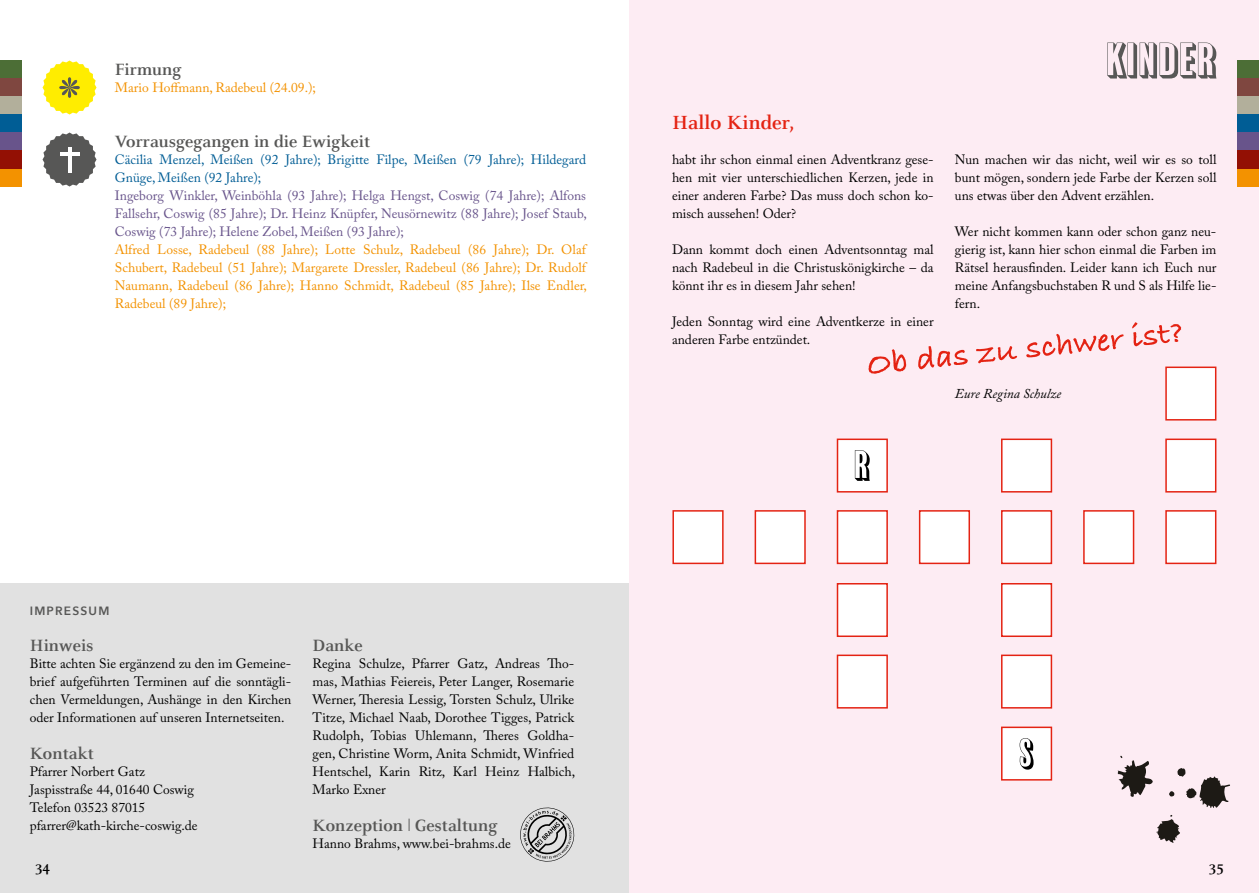
<style>
.page{position:relative;width:1259px;height:893px;background:#fff}
.page>*{position:absolute;margin:0;border:0;box-sizing:border-box;transform-origin:0 0}
.t1{font:700 21px "Celeste";color:#e42313}
.t2{font:700 18px "Celeste";color:#575756}
.t3{font:700 15px "Celeste";color:#000}
.t4{font:13.5px/18px "Adobe Caslon Pro";color:#000;text-align:justify}
.t5{font:13.5px/18px "Adobe Caslon Pro";color:#f39200;text-align:justify}
.t6{font:13.5px/18px "Adobe Caslon Pro";color:#68548b;text-align:justify}
.t7{font:13.5px/18px "Adobe Caslon Pro";color:#005d95}
.t8{font:italic 13.5px "Adobe Caslon Pro";color:#000}
.t9{font:600 12px "Avenir Next";letter-spacing:.1em;color:#575756}
</style>
<div class="page">
<div style="left:0;top:583px;width:629px;height:310px;background:#e1e1e1"></div>
<div style="left:629px;top:0;width:630px;height:893px;background:#fdecf3"></div>
<div style="left:0;top:169px;width:21px;height:18px;background:#f39200"></div>
<div style="left:0;top:61px;width:21px;height:18px;background:#4c6e36"></div>
<div style="left:0;top:79px;width:21px;height:18px;background:#7f4740"></div>
<div style="left:0;top:97px;width:21px;height:18px;background:#b2af9b"></div>
<div style="left:0;top:115px;width:21px;height:18px;background:#005d95"></div>
<div style="left:0;top:133px;width:21px;height:18px;background:#68548b"></div>
<div style="left:0;top:151px;width:21px;height:18px;background:#931004"></div>
<svg style="left:43px;top:133px;width:54px;height:54px"></svg>
<hr style="left:60px;top:152px;width:19px;height:4px;background:#fff">
<hr style="left:68px;top:147px;width:4px;height:26px;background:#fff">
<div style="left:1237px;top:169px;width:22px;height:18px;background:#f39200"></div>
<div style="left:1237px;top:61px;width:22px;height:18px;background:#4c6e36"></div>
<div style="left:1237px;top:79px;width:22px;height:18px;background:#7f4740"></div>
<div style="left:1237px;top:97px;width:22px;height:18px;background:#b2af9b"></div>
<div style="left:1237px;top:115px;width:22px;height:18px;background:#005d95"></div>
<div style="left:1237px;top:133px;width:22px;height:18px;background:#68548b"></div>
<div style="left:1237px;top:151px;width:22px;height:18px;background:#931004"></div>
<svg style="left:1107px;top:43px;width:109px;height:36px"></svg>
<svg style="left:43px;top:61px;width:54px;height:54px"></svg>
<svg style="left:520px;top:807px;width:55px;height:55px"></svg>
<div style="left:672px;top:510px;width:51px;height:54px;background:#fff;border:2px solid #e42313"></div>
<div style="left:754px;top:510px;width:51px;height:54px;background:#fff;border:2px solid #e42313"></div>
<div style="left:836px;top:510px;width:52px;height:54px;background:#fff;border:2px solid #e42313"></div>
<div style="left:836px;top:583px;width:52px;height:54px;background:#fff;border:2px solid #e42313"></div>
<div style="left:836px;top:439px;width:52px;height:54px;background:#fff;border:2px solid #e42313"></div>
<div style="left:1001px;top:583px;width:51px;height:54px;background:#fff;border:2px solid #e42313"></div>
<div style="left:1001px;top:439px;width:51px;height:54px;background:#fff;border:2px solid #e42313"></div>
<div style="left:836px;top:655px;width:52px;height:54px;background:#fff;border:2px solid #e42313"></div>
<div style="left:1001px;top:727px;width:51px;height:54px;background:#fff;border:2px solid #e42313"></div>
<div style="left:1001px;top:655px;width:51px;height:54px;background:#fff;border:2px solid #e42313"></div>
<div style="left:919px;top:510px;width:51px;height:54px;background:#fff;border:2px solid #e42313"></div>
<div style="left:1001px;top:510px;width:51px;height:54px;background:#fff;border:2px solid #e42313"></div>
<div style="left:1083px;top:510px;width:51px;height:54px;background:#fff;border:2px solid #e42313"></div>
<div style="left:1165px;top:510px;width:51px;height:54px;background:#fff;border:2px solid #e42313"></div>
<div style="left:1165px;top:439px;width:51px;height:54px;background:#fff;border:2px solid #e42313"></div>
<div style="left:1165px;top:367px;width:51px;height:54px;background:#fff;border:2px solid #e42313"></div>
<svg style="left:855px;top:450px;width:14px;height:31px"></svg>
<svg style="left:1019px;top:738px;width:14px;height:32px"></svg>
<svg style="left:868px;top:322px;width:313px;height:52px"></svg>
<svg style="left:1117px;top:756px;width:35px;height:41px"></svg>
<svg style="left:1156px;top:815px;width:24px;height:28px"></svg>
<svg style="left:1169px;top:768px;width:61px;height:40px"></svg>
<h2 class="t2" style="left:115px;top:60px;width:68px">Firmung</h2>
<p class="t5" style="left:115px;top:78px;width:203px">Mario Hoffmann, Radebeul (24.09.);</p>
<h2 class="t2" style="left:115px;top:132px;width:257px">Vorrausgegangen in die Ewigkeit</h2>
<p class="t7" style="left:115px;top:150px;width:473px">Cäcilia Menzel, Meißen (92 Jahre); Brigitte Filpe, Meißen (79 Jahre); Hildegard<br>Gnüge, Meißen (92 Jahre);</p>
<p class="t6" style="left:115px;top:186px;width:473px">Ingeborg Winkler, Weinböhla (93 Jahre); Helga Hengst, Coswig (74 Jahre); Alfons Fallsehr, Coswig (85 Jahre); Dr. Heinz Knüpfer, Neusörnewitz (88 Jahre); Josef Staub, Coswig (73 Jahre); Helene Zobel, Meißen (93 Jahre);</p>
<p class="t5" style="left:115px;top:240px;width:474px">Alfred Losse, Radebeul (88 Jahre); Lotte Schulz, Radebeul (86 Jahre); Dr. Olaf Schubert, Radebeul (51 Jahre); Margarete Dressler, Radebeul (86 Jahre); Dr. Rudolf Naumann, Radebeul (86 Jahre); Hanno Schmidt, Radebeul (85 Jahre); Ilse Endler, Radebeul (89 Jahre);</p>
<p class="t9" style="left:30px;top:600px;width:81px">IMPRESSUM</p>
<h2 class="t2" style="left:30px;top:636px;width:65px">Hinweis</h2>
<p class="t4" style="left:30px;top:654px;width:263px">Bitte achten Sie ergänzend zu den im Gemeine&shy;brief aufgeführten Terminen auf die sonntägli&shy;chen Vermeldungen, Aushänge in den Kirchen oder Informationen auf unseren Internetseiten.</p>
<h2 class="t2" style="left:30px;top:744px;width:66px">Kontakt</h2>
<p class="t4" style="left:30px;top:762px;width:169px;text-align:left">Pfarrer Norbert Gatz<br>Jaspisstraße 44, 01640 Coswig<br>Telefon 03523 87015 pfarrer@kath-kirche-coswig.de</p>
<h2 class="t2" style="left:313px;top:636px;width:52px">Danke</h2>
<p class="t4" style="left:313px;top:654px;width:264px">Regina Schulze, Pfarrer Gatz, Andreas Tho&shy;mas, Mathias Feiereis, Peter Langer, Rosemarie Werner, Theresia Lessig, Torsten Schulz, Ulrike Titze, Michael Naab, Dorothee Tigges, Patrick Rudolph, Tobias Uhlemann, Theres Goldha&shy;gen, Christine Worm, Anita Schmidt, Winfried Hentschel, Karin Ritz, Karl Heinz Halbich, Marko Exner</p>
<h2 class="t2" style="left:313px;top:816px;width:186px">Konzeption | Gestaltung</h2>
<p class="t4" style="left:313px;top:834px;width:200px">Hanno Brahms, www.bei-brahms.de</p>
<h1 class="t1" style="left:672px;top:111px;width:124px">Hallo Kinder,</h1>
<p class="t4" style="left:672px;top:150px;width:263px">habt ihr schon einmal einen Adventkranz gese&shy;hen mit vier unterschiedlichen Kerzen, jede in einer anderen Farbe? Das muss doch schon ko&shy;misch aussehen! Oder?</p>
<p class="t4" style="left:672px;top:240px;width:263px">Dann kommt doch einen Adventsonntag mal nach Radebeul in die Christuskönigkirche – da könnt ihr es in diesem Jahr sehen!</p>
<p class="t4" style="left:672px;top:312px;width:263px">Jeden Sonntag wird eine Adventkerze in einer anderen Farbe entzündet.</p>
<p class="t4" style="left:955px;top:150px;width:263px">Nun machen wir das nicht, weil wir es so toll bunt mögen, sondern jede Farbe der Kerzen soll uns etwas über den Advent erzählen.</p>
<p class="t4" style="left:955px;top:222px;width:263px">Wer nicht kommen kann oder schon ganz neu&shy;gierig ist, kann hier schon einmal die Farben im Rätsel herausfinden. Leider kann ich Euch nur meine Anfangsbuchstaben R und S als Hilfe lie&shy;fern.</p>
<p class="t8" style="left:955px;top:385px;width:108px">Eure Regina Schulze</p>
<p class="t3" style="left:35px;top:858px;width:16px">34</p>
<p class="t3" style="left:1209px;top:858px;width:16px">35</p>
</div>
